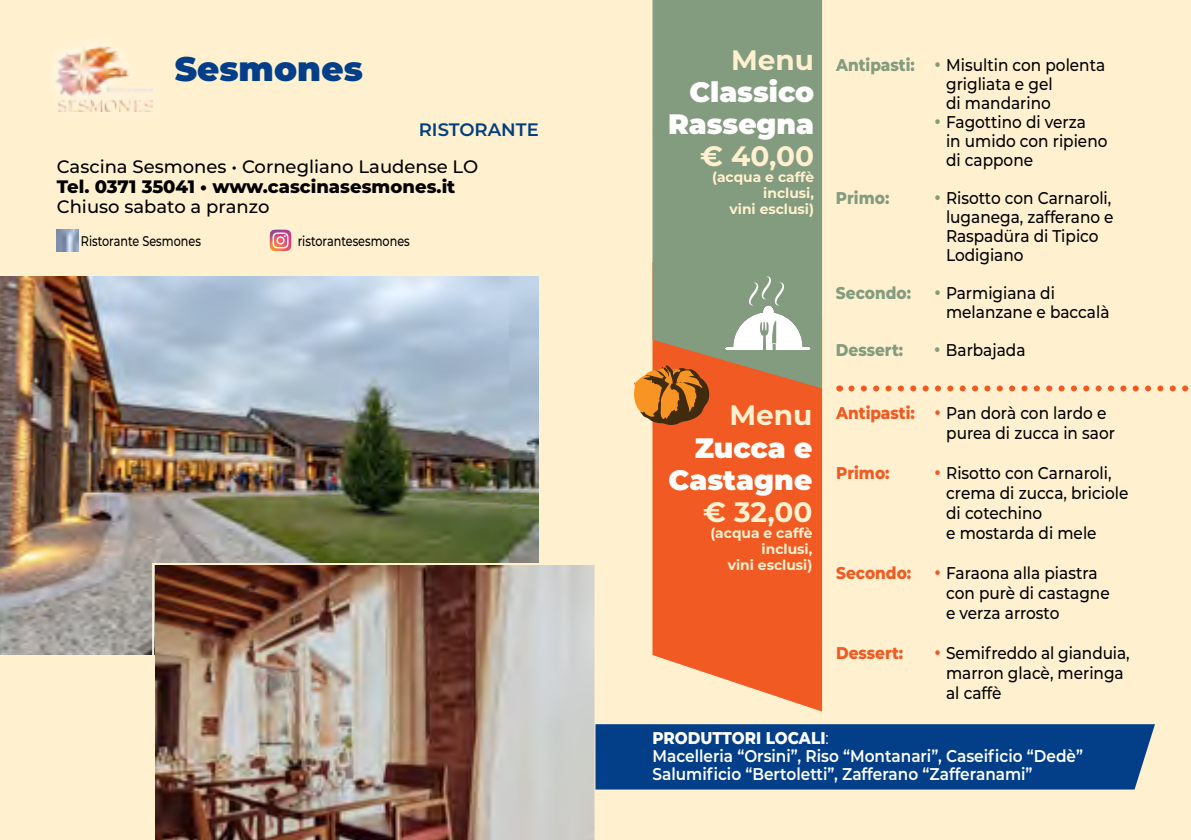
<style>
.page{position:relative;width:1191px;height:840px;background:#fff}
.page>*{position:absolute;margin:0;border:0;box-sizing:border-box;transform-origin:0 0}
.t1{font:900 34px "Montserrat";color:#023f88}
.t2{font:900 28px/32px "Montserrat";color:#fff;text-align:right}
.t3{font:700 28px "Montserrat";color:#fff1d0}
.t4{font:500 18px "Montserrat";color:#000}
.t5{font:800 18px "Montserrat";color:#000}
.t6{font:600 18px "Montserrat";color:#003e7e}
.t7{font:500 17px/20px "Montserrat";color:#000;scale:.9 1}
.t8{font:600 17px/18px "Montserrat";color:#fff;scale:.9 1}
.t9{font:800 17px "Montserrat";color:#f15a22;scale:.9 1}
.t10{font:800 17px "Montserrat";color:#839b7e;scale:.9 1}
.t11{font:700 14px/16px "Montserrat";color:#fff1d0;text-align:right}
.t12{font:500 14px "Montserrat";color:#000;scale:.8 1}
.s1{font-weight:800;color:#839b7e}
.s2{color:#839b7e}
.s3{font-weight:800;color:#f15a22}
.s4{color:#f15a22}
.s5{font-weight:800}
.s6{font-weight:400}
</style>
<div class="page">
<div style="left:0;top:0;width:595px;height:839px;background:#fff1d0"></div>
<div style="left:595px;top:0;width:596px;height:839px;background:#fff1d0"></div>
<img style="left:54px;top:44px;width:98px;height:68px">
<img style="left:57px;top:229px;width:21px;height:22px">
<svg style="left:270px;top:229px;width:21px;height:22px"></svg>
<img style="left:0;top:276px;width:539px;height:378px">
<img style="left:152px;top:562px;width:444px;height:277px">
<svg style="left:652px;top:388px;width:170px;height:323px;background:#f26731"></svg>
<div style="left:652px;top:0;width:170px;height:388px;background:#839b7e"></div>
<svg style="left:634px;top:364px;width:76px;height:61px;background:#ba702c"></svg>
<div style="left:595px;top:723px;width:560px;height:66px;background:#023f88"></div>
<svg style="left:725px;top:276px;width:85px;height:74px;background:#acbca9"></svg>
<svg style="left:851px;top:385px;width:338px;height:6px"></svg>
<h1 class="t1" style="left:175px;top:43px;width:190px">Sesmones</h1>
<p class="t6" style="left:419px;top:117px;width:121px">RISTORANTE</p>
<p class="t4" style="left:57px;top:154px;width:423px">Cascina Sesmones • Cornegliano Laudense LO</p>
<p class="t5" style="left:57px;top:173px;width:400px">Tel. 0371 35041 • www.cascinasesmones.it</p>
<p class="t4" style="left:57px;top:194px;width:214px">Chiuso sabato a pranzo</p>
<p class="t12" style="left:81px;top:231px;width:152px">Ristorante Sesmones</p>
<p class="t12" style="left:298px;top:231px;width:142px">ristorantesesmones</p>
<h2 class="t3" style="left:731px;top:40px;width:84px">Menu</h2>
<h2 class="t2" style="left:668px;top:74px;width:147px">Classico<br>Rassegna</h2>
<h2 class="t3" style="left:700px;top:136px;width:115px">€ 40,00</h2>
<p class="t11" style="left:712px;top:168px;width:104px">(acqua e caffè inclusi,<br>vini esclusi)</p>
<h2 class="t3" style="left:729px;top:395px;width:84px">Menu</h2>
<h2 class="t2" style="left:668px;top:429px;width:145px">Zucca e<br>Castagne</h2>
<h2 class="t3" style="left:703px;top:491px;width:111px">€ 32,00</h2>
<p class="t11" style="left:710px;top:523px;width:104px">(acqua e caffè inclusi,<br>vini esclusi)</p>
<p class="t7" style="left:946px;top:55px;width:178px;line-height:19px;text-indent:-110px"><span class="s1">Antipasti:</span> <span class="s2">•</span> Misultin con polenta grigliata e gel<br>di mandarino</p>
<p class="t7" style="left:946px;top:112px;width:181px;line-height:19px;text-indent:-12px"><span class="s2">•</span> Fagottino di verza<br>in umido con ripieno di cappone</p>
<p class="t10" style="left:836px;top:185px;width:61px">Primo:</p>
<p class="t7" style="left:946px;top:188px;width:188px;line-height:19px;text-indent:-12px"><span class="s2">•</span> Risotto con Carnaroli, luganega, zafferano e<br>Raspadüra di Tipico<br>Lodigiano</p>
<p class="t10" style="left:836px;top:280px;width:85px">Secondo:</p>
<p class="t7" style="left:946px;top:283px;width:183px;line-height:19px;text-indent:-12px"><span class="s2">•</span> Parmigiana di melanzane e baccalà</p>
<p class="t10" style="left:836px;top:337px;width:76px">Dessert:</p>
<p class="t7" style="left:934px;top:339px;width:103px"><span class="s2">•</span> Barbajada</p>
<p class="t7" style="left:946px;top:402px;width:189px;text-indent:-110px"><span class="s3">Antipasti:</span> <span class="s4">•</span> Pan dorà con lardo e purea di zucca in saor</p>
<p class="t9" style="left:836px;top:460px;width:61px">Primo:</p>
<p class="t7" style="left:946px;top:462px;width:204px;text-indent:-12px"><span class="s4">•</span> Risotto con Carnaroli, crema di zucca, briciole di cotechino<br>e mostarda di mele</p>
<p class="t9" style="left:836px;top:560px;width:85px">Secondo:</p>
<p class="t7" style="left:946px;top:562px;width:183px;text-indent:-12px"><span class="s4">•</span> Faraona alla piastra con purè di castagne e verza arrosto</p>
<p class="t9" style="left:836px;top:640px;width:76px">Dessert:</p>
<p class="t7" style="left:946px;top:642px;width:205px;text-indent:-12px"><span class="s4">•</span> Semifreddo al gianduia, marron glacè, meringa al caffè</p>
<p class="t8" style="left:652px;top:727px;width:480px"><span class="s5">PRODUTTORI LOCALI</span><span class="s6">:<br></span>Macelleria “Orsini”, Riso “Montanari”, Caseificio “Dedè”<br>Salumificio “Bertoletti”, Zafferano “Zafferanami”</p>
</div>
